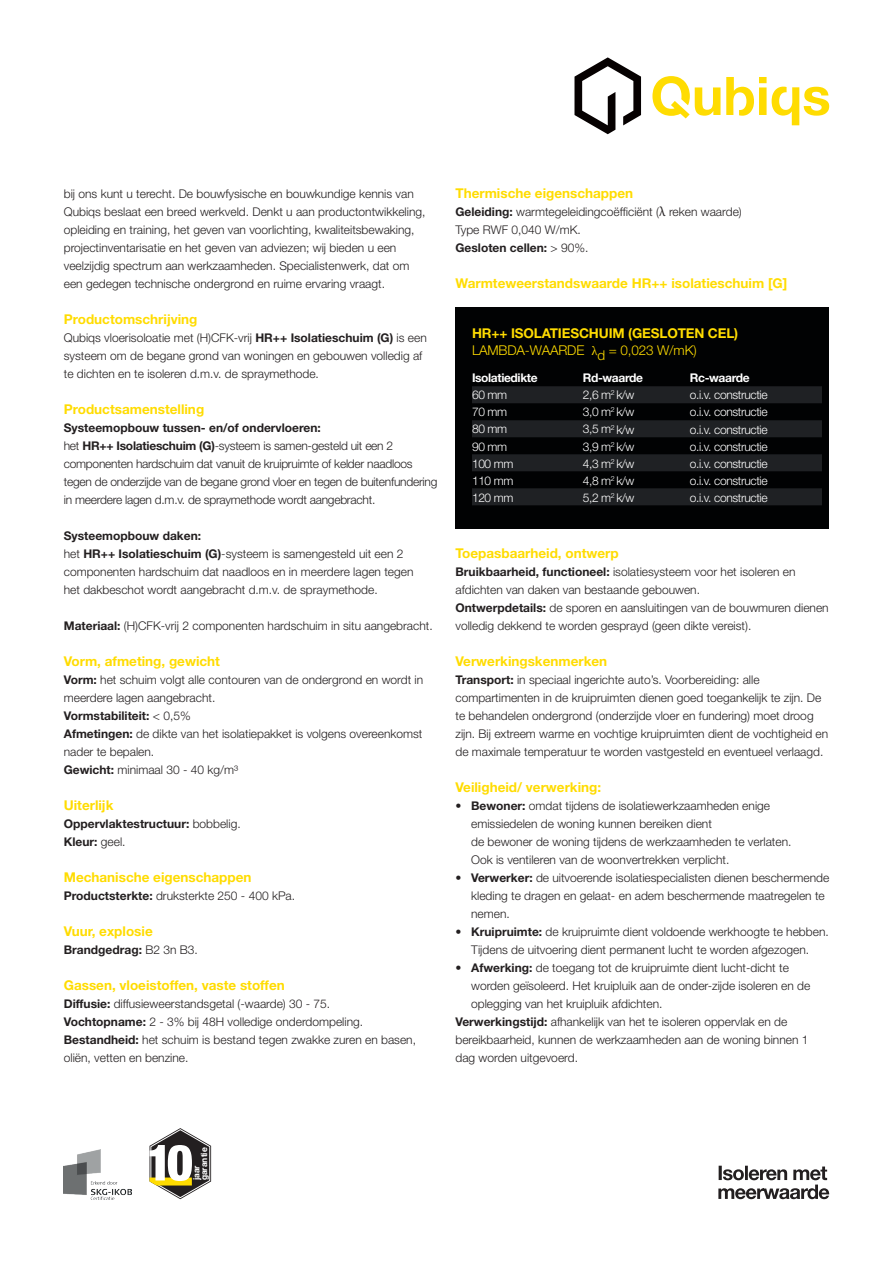
<style>
.page{position:relative;width:893px;height:1263px;background:#fff}
.page>*{position:absolute;margin:0;border:0;box-sizing:border-box;transform-origin:0 0}
.t1{font:700 13.5px/17.7px "Helvetica Neue LT";color:#ffdc01}
.t2{font:300 12px/18px "Helvetica Neue LT";color:#231f20}
.t3{font:300 12px/18px "Helvetica Neue LT";letter-spacing:-.02em;color:#231f20}
.t4{font:300 12px "Helvetica Neue LT";letter-spacing:-.03em;color:#fff}
.t5{font:700 12px/18px "Helvetica Neue LT";color:#231f20}
.t6{font:700 12px "Helvetica Neue LT";letter-spacing:-.03em;color:#fff}
.t7{font:700 8.55px/7.5px "Helvetica";color:#fff}
.s1{font-weight:700}
.s2{font-weight:300}
.s3{font-family:"Minion Pro";font-weight:400;font-size:13.5px}
.s4{font-family:"Baskerville";font-weight:400}
</style>
<div class="page">
<svg style="left:726px;top:77px;width:103px;height:48px"></svg>
<svg style="left:652px;top:76px;width:68px;height:42px"></svg>
<svg style="left:574px;top:57px;width:67px;height:77px"></svg>
<svg style="left:718px;top:1166px;width:111px;height:33px"></svg>
<img style="left:64px;top:1149px;width:67px;height:50px">
<svg style="left:150px;top:1128px;width:61px;height:71px"></svg>
<div style="left:455px;top:307px;width:374px;height:221px;background:#010203"></div>
<svg style="left:472px;top:386px;width:350px;height:119px"></svg>
<p class="t2" style="left:64px;top:184px;width:363px">bij ons kunt u terecht. De bouwfysische en bouwkundige kennis van Qubiqs beslaat een breed werkveld. Denkt u aan productontwikkeling, opleiding en training, het geven van voorlichting, kwaliteitsbewaking, projectinventarisatie en het geven van adviezen; wij bieden u een veelzijdig spectrum aan werkzaamheden. Specialistenwerk, dat om een gedegen technische ondergrond en ruime ervaring vraagt.</p>
<p class="t1" style="left:64px;top:310px;width:135px">Productomschrijving</p>
<p class="t2" style="left:64px;top:328px;width:365px">Qubiqs vloerisoloatie met (H)CFK-vrij <span class="s1">HR++ Isolatieschuim (G)</span> is een systeem om de begane grond van woningen en gebouwen volledig af te dichten en te isoleren d.m.v. de spraymethode.</p>
<p class="t1" style="left:64px;top:400px;width:142px">Productsamenstelling</p>
<p class="t3" style="left:64px;top:418px;width:375px"><span class="s1">Systeemopbouw tussen- en/of ondervloeren:<br></span>het <span class="s1">HR++ Isolatieschuim (G)</span>-systeem is samen-gesteld uit een 2 componenten hardschuim dat vanuit de kruipruimte of kelder naadloos tegen de onderzijde van de begane grond vloer en tegen de buitenfundering in meerdere lagen d.m.v. de spraymethode wordt aangebracht.</p>
<p class="t2" style="left:64px;top:526px;width:351px"><span class="s1">Systeemopbouw daken:<br></span>het <span class="s1">HR++ Isolatieschuim (G)</span>-systeem is samengesteld uit een 2 componenten hardschuim dat naadloos en in meerdere lagen tegen het dakbeschot wordt aangebracht d.m.v. de spraymethode.</p>
<p class="t2" style="left:64px;top:616px;width:370px"><span class="s1">Materiaal:</span> (H)CFK-vrij 2 componenten hardschuim in situ aangebracht.</p>
<p class="t1" style="left:64px;top:652px;width:158px">Vorm, afmeting, gewicht</p>
<p class="t2" style="left:64px;top:670px;width:361px"><span class="s1">Vorm:</span> het schuim volgt alle contouren van de ondergrond en wordt in meerdere lagen aangebracht.<br><span class="s1">Vormstabiliteit:</span> &lt; 0,5%<br><span class="s1">Afmetingen:</span> de dikte van het isolatiepakket is volgens overeenkomst nader te bepalen.<br><span class="s1">Gewicht:</span> minimaal 30 - 40 kg/m³</p>
<p class="t1" style="left:64px;top:796px;width:51px">Uiterlijk</p>
<p class="t5" style="left:64px;top:814px;width:178px">Oppervlaktestructuur: <span class="s2">bobbelig.<br></span>Kleur: <span class="s2">geel.</span></p>
<p class="t1" style="left:64px;top:868px;width:189px">Mechanische eigenschappen</p>
<p class="t2" style="left:64px;top:886px;width:233px"><span class="s1">Productsterkte:</span> druksterkte 250 - 400 kPa.</p>
<p class="t1" style="left:64px;top:922px;width:90px">Vuur, explosie</p>
<p class="t5" style="left:64px;top:940px;width:136px">Brandgedrag: <span class="s2">B2 3n B3.</span></p>
<p class="t1" style="left:64px;top:976px;width:223px">Gassen, vloeistoffen, vaste stoffen</p>
<p class="t2" style="left:64px;top:994px;width:354px"><span class="s1">Diffusie:</span> diffusieweerstandsgetal (-waarde) 30 - 75.<br><span class="s1">Vochtopname:</span> 2 - 3% bij 48H volledige onderdompeling.<br><span class="s1">Bestandheid:</span> het schuim is bestand tegen zwakke zuren en basen, oliën, vetten en benzine.</p>
<p class="t1" style="left:455px;top:184px;width:179px">Thermische eigenschappen</p>
<p class="t2" style="left:455px;top:202px;width:288px"><span class="s1">Geleiding:</span> warmtegeleidingcoëfficiënt (<span class="s3">λ</span> reken waarde)<br>Type RWF 0,040 W/mK.<br><span class="s1">Gesloten cellen:</span> &gt; 90%.</p>
<p class="t1" style="left:455px;top:274px;width:333px">Warmteweerstandswaarde HR++ isolatieschuim [G]</p>
<p class="t1" style="left:472px;top:324px;width:268px">HR++ ISOLATIESCHUIM (GESLOTEN CEL)<br><span class="s2">LAMBDA-WAARDE</span> <span class="s4">λ</span><span class="s2">d = 0,023 W/mK)</span></p>
<p class="t6" style="left:472px;top:371px;width:67px">Isolatiedikte</p>
<p class="t6" style="left:583px;top:371px;width:62px">Rd-waarde</p>
<p class="t6" style="left:690px;top:371px;width:61px">Rc-waarde</p>
<p class="t4" style="left:472px;top:388px;width:37px">60 mm</p>
<p class="t4" style="left:583px;top:388px;width:53px">2,6 m<sup>2</sup> k/w</p>
<p class="t4" style="left:690px;top:388px;width:79px">o.i.v. constructie</p>
<p class="t4" style="left:472px;top:405px;width:37px">70 mm</p>
<p class="t4" style="left:583px;top:405px;width:53px">3,0 m<sup>2</sup> k/w</p>
<p class="t4" style="left:690px;top:405px;width:79px">o.i.v. constructie</p>
<p class="t4" style="left:472px;top:422px;width:37px">80 mm</p>
<p class="t4" style="left:583px;top:422px;width:53px">3,5 m<sup>2</sup> k/w</p>
<p class="t4" style="left:690px;top:422px;width:79px">o.i.v. constructie</p>
<p class="t4" style="left:472px;top:439px;width:37px">90 mm</p>
<p class="t4" style="left:583px;top:439px;width:53px">3,9 m<sup>2</sup> k/w</p>
<p class="t4" style="left:690px;top:439px;width:79px">o.i.v. constructie</p>
<p class="t4" style="left:472px;top:456px;width:43px">100 mm</p>
<p class="t4" style="left:583px;top:456px;width:53px">4,3 m<sup>2</sup> k/w</p>
<p class="t4" style="left:690px;top:456px;width:79px">o.i.v. constructie</p>
<p class="t4" style="left:472px;top:473px;width:43px">110 mm</p>
<p class="t4" style="left:583px;top:473px;width:53px">4,8 m<sup>2</sup> k/w</p>
<p class="t4" style="left:690px;top:473px;width:79px">o.i.v. constructie</p>
<p class="t4" style="left:472px;top:490px;width:43px">120 mm</p>
<p class="t4" style="left:583px;top:490px;width:53px">5,2 m<sup>2</sup> k/w</p>
<p class="t4" style="left:690px;top:490px;width:79px">o.i.v. constructie</p>
<p class="t1" style="left:455px;top:544px;width:165px">Toepasbaarheid, ontwerp</p>
<p class="t2" style="left:455px;top:562px;width:375px"><span class="s1">Bruikbaarheid, functioneel:</span> isolatiesysteem voor het isoleren en afdichten van daken van bestaande gebouwen.<br><span class="s1">Ontwerpdetails:</span> de sporen en aansluitingen van de bouwmuren dienen volledig dekkend te worden gesprayd (geen dikte vereist).</p>
<p class="t1" style="left:455px;top:652px;width:153px">Verwerkingskenmerken</p>
<p class="t2" style="left:455px;top:670px;width:374px"><span class="s1">Transport:</span> in speciaal ingerichte auto’s. Voorbereiding: alle compartimenten in de kruipruimten dienen goed toegankelijk te zijn. De te behandelen ondergrond (onderzijde vloer en fundering) moet droog zijn. Bij extreem warme en vochtige kruipruimten dient de vochtigheid en de maximale temperatuur te worden vastgesteld en eventueel verlaagd.</p>
<p class="t1" style="left:455px;top:778px;width:147px">Veiligheid/ verwerking:</p>
<p class="t2" style="left:471px;top:796px;width:322px;text-indent:-16px">• <span class="s1">Bewoner:</span> omdat tijdens de isolatiewerkzaamheden enige emissiedelen de woning kunnen bereiken dient<br>de bewoner de woning tijdens de werkzaamheden te verlaten.<br>Ook is ventileren van de woonvertrekken verplicht.</p>
<p class="t2" style="left:471px;top:868px;width:360px;text-indent:-16px">• <span class="s1">Verwerker:</span> de uitvoerende isolatiespecialisten dienen beschermende kleding te dragen en gelaat- en adem beschermende maatregelen te nemen.</p>
<p class="t2" style="left:455px;top:922px;width:375px;text-align:center">• <span class="s1">Kruipruimte:</span> de kruipruimte dient voldoende werkhoogte te hebben.<br>Tijdens de uitvoering dient permanent lucht te worden afgezogen.</p>
<p class="t2" style="left:455px;top:958px;width:335px">• <span class="s1">Afwerking:</span> de toegang tot de kruipruimte dient lucht-dicht te</p>
<p class="t2" style="left:471px;top:976px;width:341px">worden geïsoleerd. Het kruipluik aan de onder-zijde isoleren en de</p>
<p class="t2" style="left:471px;top:994px;width:193px">oplegging van het kruipluik afdichten.</p>
<p class="t2" style="left:455px;top:1012px;width:333px"><span class="s1">Verwerkingstijd:</span> afhankelijk van het te isoleren oppervlak en de</p>
<p class="t2" style="left:455px;top:1030px;width:355px">bereikbaarheid, kunnen de werkzaamheden aan de woning binnen 1</p>
<p class="t2" style="left:455px;top:1048px;width:124px">dag worden uitgevoerd.</p>
<p class="t7" style="left:193px;top:1180px;width:35px;rotate:-90deg">jaar garantie</p>
</div>
